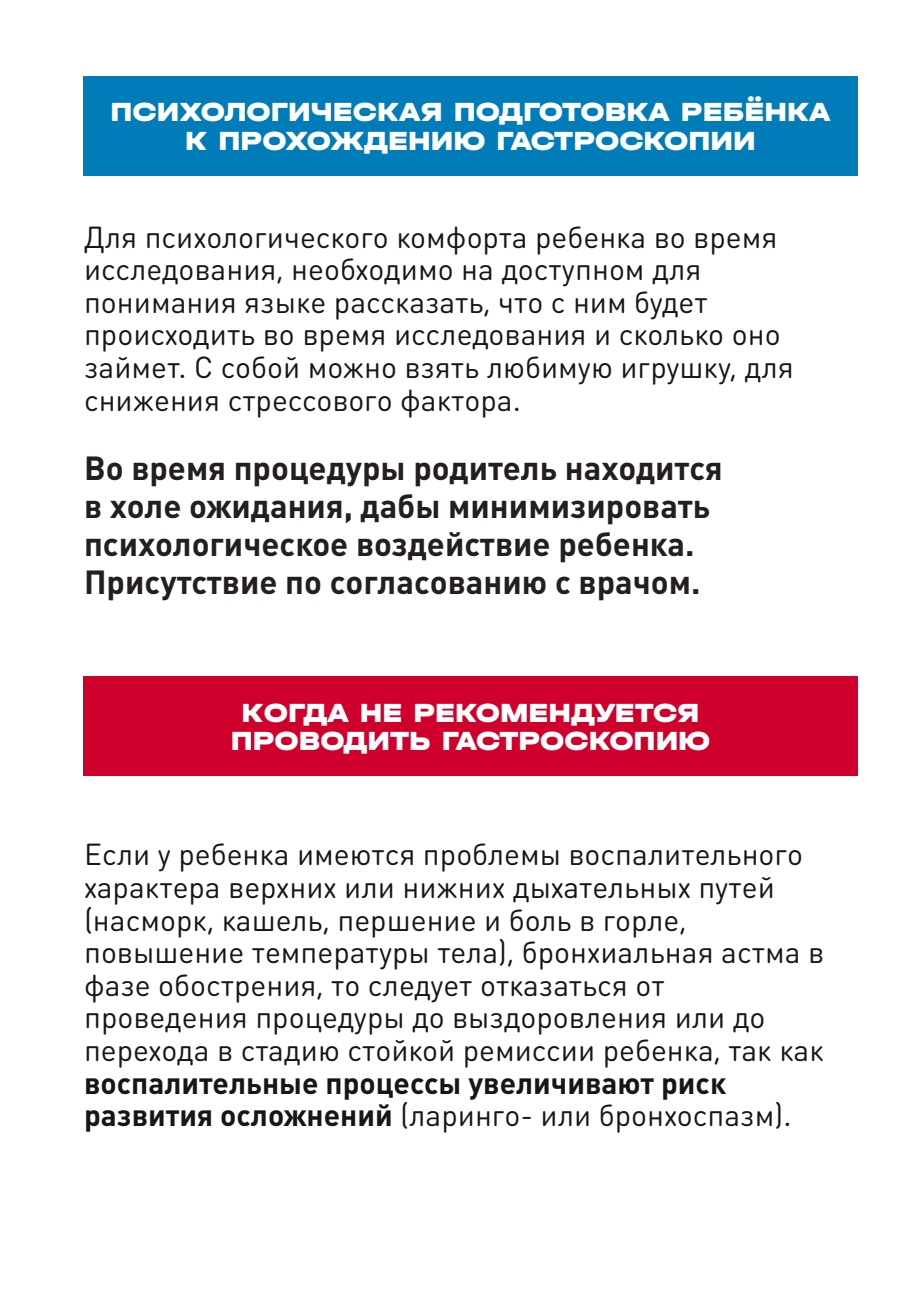
<style>
.page{position:relative;width:918px;height:1308px;background:#fff}
.page>*{position:absolute;margin:0;border:0;box-sizing:border-box;transform-origin:0 0}
.t1{font:700 33px/38.1px "DIN Pro";color:#241f1f}
.t2{font:30px/32.7px "DIN Round Pro";color:#151616}
.t3{font:700 30px "DIN Pro";color:#151616}
.t4{font:900 27.6px/28.8px "Halvar Breit";color:#fff;text-align:center}
.s1{font-family:"DIN Pro";font-weight:700}
</style>
<div class="page">
<div style="left:83px;top:76px;width:775px;height:99px;background:#007cb9"></div>
<div style="left:83px;top:676px;width:775px;height:100px;background:#d0002c"></div>
<p class="t4" style="left:111px;top:98px;width:721px">ПСИХОЛОГИЧЕСКАЯ ПОДГОТОВКА РЕБЁНКА<br>К ПРОХОЖДЕНИЮ ГАСТРОСКОПИИ</p>
<p class="t2" style="left:84px;top:223px;width:712px">Для психологического комфорта ребенка во время исследования, необходимо на доступном для понимания языке рассказать, что с ним будет происходить во время исследования и сколько оно займет. С собой можно взять любимую игрушку, для снижения стрессового фактора.</p>
<p class="t1" style="left:84px;top:452px;width:640px">Во время процедуры родитель находится в холе ожидания, дабы минимизировать психологическое воздействие ребенка.<br>Присутствие по согласованию с врачом.</p>
<p class="t4" style="left:231px;top:698px;width:481px">КОГДА НЕ РЕКОМЕНДУЕТСЯ<br>ПРОВОДИТЬ ГАСТРОСКОПИЮ</p>
<p class="t2" style="left:84px;top:841px;width:742px">Если у ребенка имеются проблемы воспалительного характера верхних или нижних дыхательных путей (насморк, кашель, першение и боль в горле, повышение температуры тела), бронхиальная астма в фазе обострения, то следует отказаться от проведения процедуры до выздоровления или до перехода в стадию стойкой ремиссии ребенка, так как</p>
<p class="t3" style="left:84px;top:1071px;width:643px">воспалительные процессы увеличивают риск</p>
<p class="t2" style="left:84px;top:1102px;width:709px"><span class="s1">развития осложнений</span> (ларинго- или бронхоспазм).</p>
</div>
